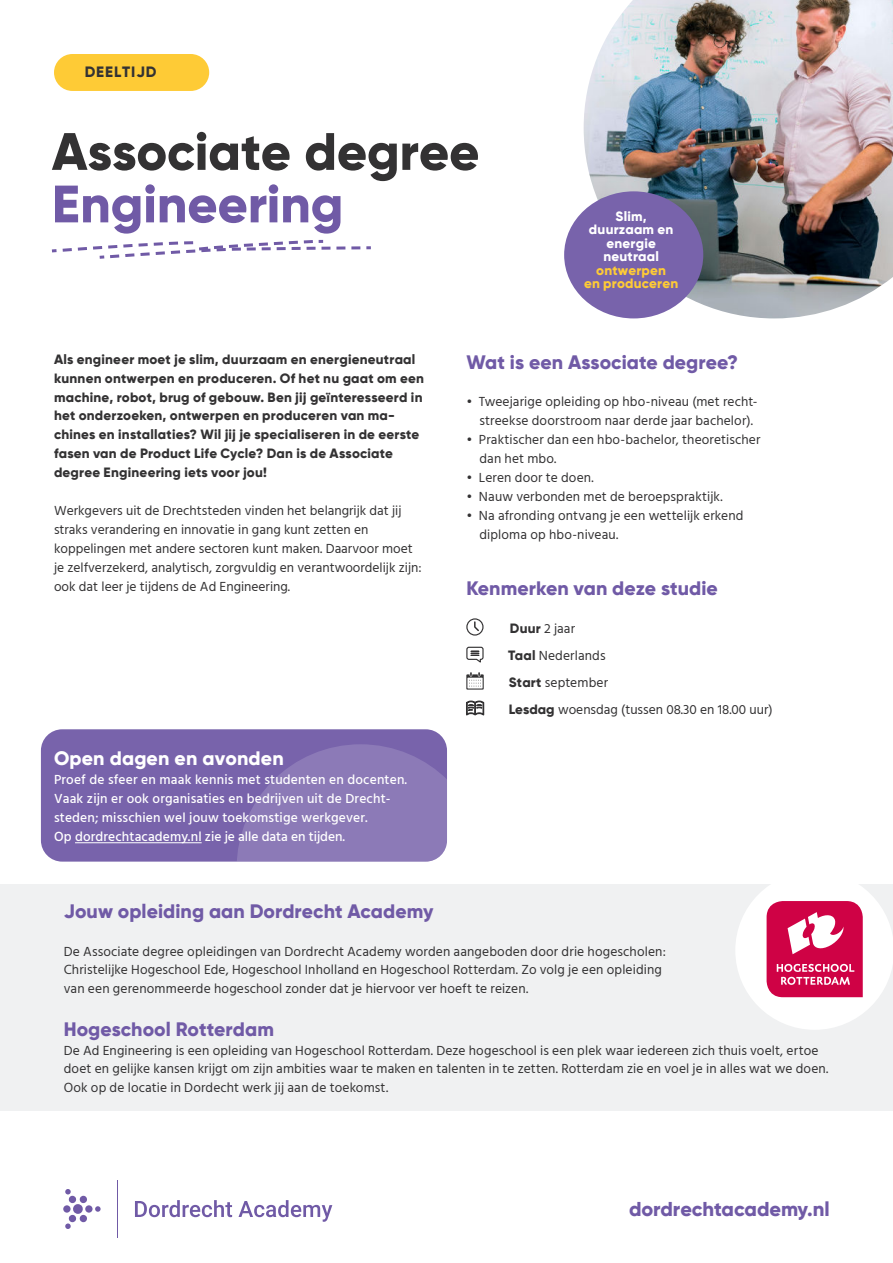
<style>
.page{position:relative;width:893px;height:1263px;background:#fff}
.page>*{position:absolute;margin:0;border:0;box-sizing:border-box;transform-origin:0 0}
.t1{font:800 52.5px "Gilroy";letter-spacing:-.005em;color:#333233}
.t2{font:800 52.5px "Gilroy";letter-spacing:-.005em;color:#705aa6}
.t3{font:800 20.1px "Gilroy";letter-spacing:-.005em;color:#705aa6}
.t4{font:800 19.5px "Gilroy";letter-spacing:.005em;color:#705aa6}
.t5{font:800 19.5px "Gilroy";letter-spacing:.005em;color:#fff}
.t6{font:800 15px "Gilroy";letter-spacing:.065em;color:#333233}
.t7{font:13.5px/18.9px "Hind";letter-spacing:.005em;color:#333233}
.t8{font:800 13.5px/18.9px "Gilroy";letter-spacing:.015em;color:#333233}
.t9{font:500 13.5px/18.9px "Hind";letter-spacing:.01em;color:#fff}
.t10{font:800 13.5px/13.5px "Gilroy";letter-spacing:.015em;color:#fff;text-align:center}
.t11{font:800 13.5px/13.5px "Gilroy";letter-spacing:.015em;color:#fecb36;text-align:center}
.s1{font-family:"Gilroy";font-weight:800}
</style>
<div class="page">
<div style="left:85px;top:1205px;width:8px;height:7px;background:#705aa6;border-radius:50%"></div>
<svg style="left:95px;top:1206px;width:6px;height:6px"></svg>
<svg style="left:65px;top:1189px;width:23px;height:40px"></svg>
<hr style="left:117px;top:1180px;width:1px;height:57px;background:#705aa6">
<svg style="left:135px;top:1200px;width:97px;height:17px"></svg>
<svg style="left:239px;top:1200px;width:93px;height:22px"></svg>
<div style="left:0;top:884px;width:893px;height:227px;background:#f0f1f2"></div>
<div style="left:54px;top:54px;width:155px;height:37px;background:#fecb36;border-radius:18px"></div>
<img style="left:584px;top:0;width:309px;height:318px">
<div style="left:564px;top:191px;width:139px;height:127px;background:#7863ab;border-radius:50%"></div>
<svg style="left:51px;top:239px;width:320px;height:20px"></svg>
<svg style="left:736px;top:884px;width:157px;height:146px"></svg>
<svg style="left:466px;top:701px;width:18px;height:15px"></svg>
<svg style="left:466px;top:672px;width:18px;height:18px"></svg>
<svg style="left:466px;top:646px;width:18px;height:17px"></svg>
<svg style="left:466px;top:618px;width:18px;height:18px"></svg>
<div style="left:41px;top:729px;width:406px;height:133px;background:#7863ab;border-radius:21px"></div>
<svg style="left:237px;top:744px;width:210px;height:118px"></svg>
<hr style="left:75px;top:842px;width:127px;height:1px;background:#fff">
<p class="t6" style="left:85px;top:65px;width:73px">DEELTIJD</p>
<h1 class="t1" style="left:52px;top:128px;width:429px">Associate degree</h1>
<h1 class="t2" style="left:52px;top:180px;width:293px">Engineering</h1>
<p class="t10" style="left:589px;top:210px;width:86px">Slim, duurzaam en energie neutraal</p>
<p class="t11" style="left:584px;top:264px;width:96px">ontwerpen<br>en produceren</p>
<p class="t8" style="left:54px;top:350px;width:372px">Als engineer moet je slim, duurzaam en energieneutraal kunnen ontwerpen en produceren. Of het nu gaat om een machine, robot, brug of gebouw. Ben jij geïnteresseerd in het onderzoeken, ontwerpen en produceren van ma&shy;chines en installaties? Wil jij je specialiseren in de eerste fasen van de Product Life Cycle? Dan is de Associate degree Engineering iets voor jou!</p>
<p class="t7" style="left:54px;top:502px;width:369px">Werkgevers uit de Drechtsteden vinden het belangrijk dat jij straks verandering en innovatie in gang kunt zetten en koppelingen met andere sectoren kunt maken. Daarvoor moet je zelfverzekerd, analytisch, zorgvuldig en verantwoordelijk zijn: ook dat leer je tijdens de Ad Engineering.</p>
<h3 class="t5" style="left:54px;top:750px;width:231px">Open dagen en avonden</h3>
<p class="t9" style="left:54px;top:771px;width:355px">Proef de sfeer en maak kennis met studenten en docenten.<br>Vaak zijn er ook organisaties en bedrijven uit de Drecht&shy;steden; misschien wel jouw toekomstige werkgever.<br>Op dordrechtacademy.nl zie je alle data en tijden.</p>
<h3 class="t4" style="left:466px;top:353px;width:273px">Wat is een Associate degree?</h3>
<p class="t7" style="left:479px;top:393px;width:279px;text-indent:-13px">• Tweejarige opleiding op hbo-niveau (met recht&shy;streekse doorstroom naar derde jaar bachelor).</p>
<p class="t7" style="left:479px;top:431px;width:282px;text-indent:-13px">• Praktischer dan een hbo-bachelor, theoretischer dan het mbo.</p>
<p class="t7" style="left:466px;top:469px;width:129px">• Leren door te doen.</p>
<p class="t7" style="left:466px;top:488px;width:258px">• Nauw verbonden met de beroepspraktijk.</p>
<p class="t7" style="left:479px;top:507px;width:266px;text-indent:-13px">• Na afronding ontvang je een wettelijk erkend diploma op hbo-niveau.</p>
<h3 class="t4" style="left:466px;top:580px;width:253px">Kenmerken van deze studie</h3>
<p class="t7" style="left:508px;top:616px;width:266px;line-height:27px"><span class="s1">Duur</span> 2 jaar<br><span class="s1">Taal</span> Nederlands<br><span class="s1">Start</span> september<br><span class="s1">Lesdag</span> woensdag (tussen 08.30 en 18.00 uur)</p>
<h3 class="t4" style="left:64px;top:902px;width:371px">Jouw opleiding aan Dordrecht Academy</h3>
<p class="t7" style="left:64px;top:942px;width:604px">De Associate degree opleidingen van Dordrecht Academy worden aangeboden door drie hogescholen:<br>Christelijke Hogeschool Ede, Hogeschool Inholland en Hogeschool Rotterdam. Zo volg je een opleiding van een gerenommeerde hogeschool zonder dat je hiervoor ver hoeft te reizen.</p>
<h3 class="t4" style="left:64px;top:1020px;width:212px">Hogeschool Rotterdam</h3>
<p class="t7" style="left:64px;top:1041px;width:766px">De Ad Engineering is een opleiding van Hogeschool Rotterdam. Deze hogeschool is een plek waar iedereen zich thuis voelt, ertoe doet en gelijke kansen krijgt om zijn ambities waar te maken en talenten in te zetten. Rotterdam zie en voel je in alles wat we doen.<br>Ook op de locatie in Dordecht werk jij aan de toekomst.</p>
<h2 class="t3" style="left:629px;top:1199px;width:202px">dordrechtacademy.nl</h2>
</div>
